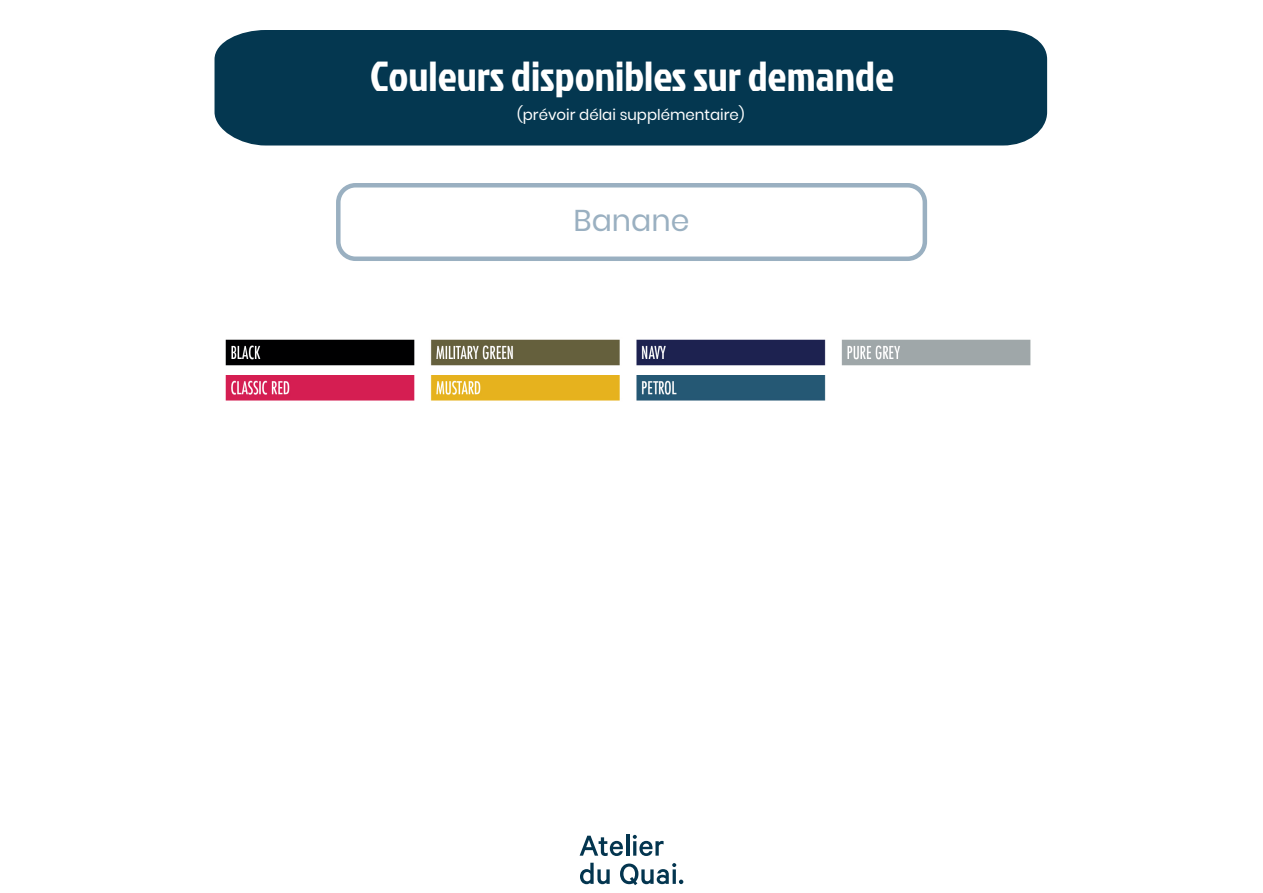
<style>
.page{position:relative;width:1263px;height:893px;background:#fff}
.page>*{position:absolute;margin:0;border:0;box-sizing:border-box;transform-origin:0 0}
.t1{font:42px "Jockey One";color:#fff}
.t2{font:30px "Poppins";color:#9ab0c1}
.t3{font:15px "Poppins";color:#fff}
</style>
<div class="page">
<div style="left:214px;top:30px;width:833px;height:115px;background:#043750"></div>
<svg style="left:580px;top:836px;width:43px;height:20px"></svg>
<hr style="left:626px;top:834px;width:3px;height:22px;background:#03354f">
<svg style="left:633px;top:835px;width:30px;height:21px"></svg>
<svg style="left:580px;top:863px;width:30px;height:21px"></svg>
<svg style="left:620px;top:863px;width:63px;height:22px"></svg>
<div style="left:336px;top:183px;width:591px;height:78px;border:4px solid #9ab0c1;border-radius:17px"></div>
<img style="left:225px;top:339px;width:806px;height:62px">
<p class="t1" style="left:370px;top:46px;width:525px">Couleurs disponibles sur demande</p>
<p class="t3" style="left:517px;top:106px;width:229px">(prévoir délai supplémentaire)</p>
<p class="t2" style="left:573px;top:203px;width:117px">Banane</p>
</div>
